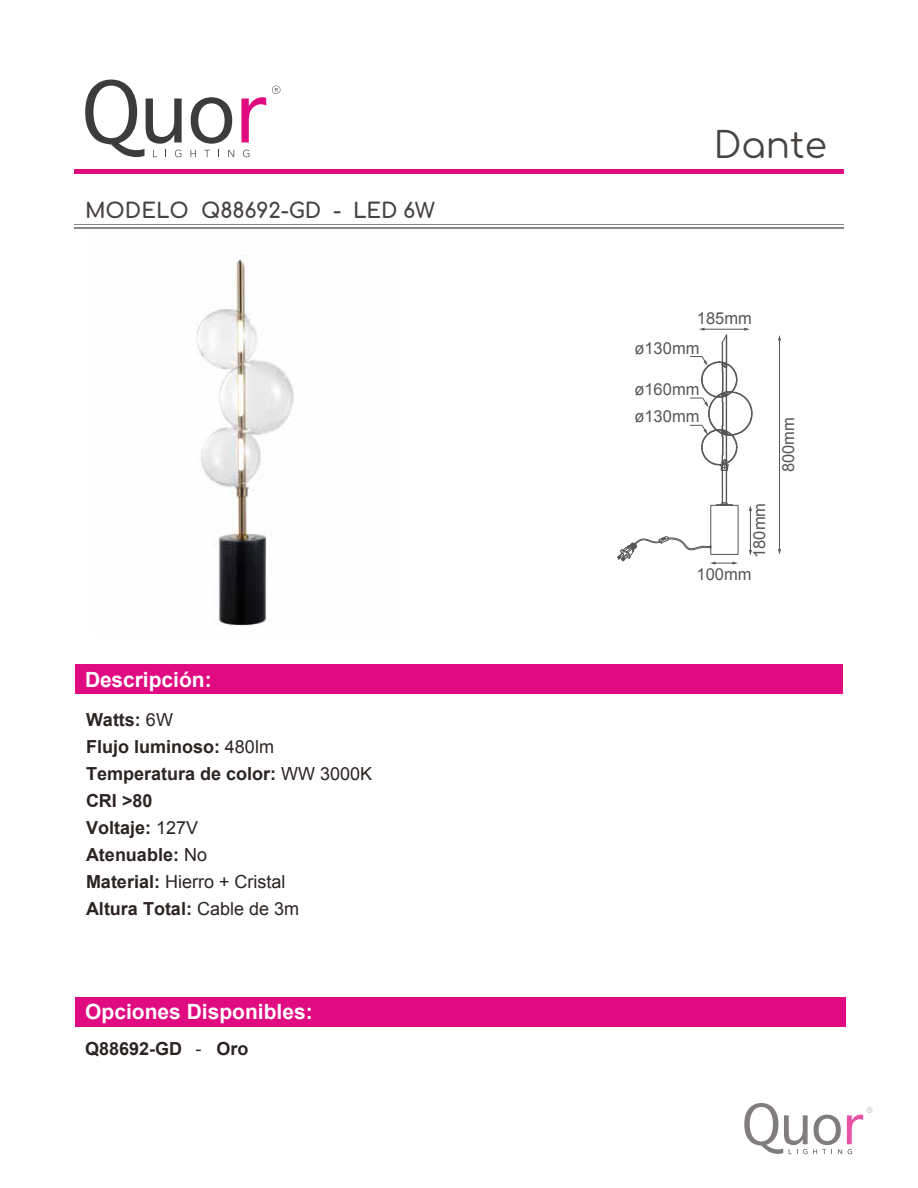
<style>
.page{position:relative;width:918px;height:1188px;background:#fff}
.page>*{position:absolute;margin:0;border:0;box-sizing:border-box;transform-origin:0 0}
.t1{font:36px "Comfortaa";color:#474341}
.t2{font:700 21px "Arial";color:#fff}
.t3{font:700 21px "Comfortaa";letter-spacing:-.01em;color:#474341}
.t4{font:700 18px/27px "Arial";color:#2b2422}
.t5{font:16.5px "Arial";color:#575756}
.s1{font-weight:400}
.s2{color:#2c2422}
</style>
<div class="page">
<img style="left:93px;top:228px;width:307px;height:398px">
<hr style="left:74px;top:169px;width:770px;height:4px;background:#e00a81">
<hr style="left:74px;top:227px;width:770px;height:1px;background:#888688">
<hr style="left:74px;top:224px;width:770px;height:1px;background:#888688">
<div style="left:75px;top:665px;width:768px;height:29px;background:#e00a81"></div>
<svg style="left:241px;top:97px;width:25px;height:45px"></svg>
<svg style="left:191px;top:97px;width:41px;height:47px"></svg>
<svg style="left:85px;top:80px;width:97px;height:77px"></svg>
<svg style="left:191px;top:150px;width:5px;height:7px"></svg>
<svg style="left:204px;top:150px;width:6px;height:7px"></svg>
<svg style="left:228px;top:150px;width:6px;height:7px"></svg>
<svg style="left:243px;top:150px;width:6px;height:7px"></svg>
<svg style="left:272px;top:86px;width:8px;height:8px"></svg>
<div style="left:75px;top:997px;width:771px;height:29px;background:#e00a81"></div>
<svg style="left:744px;top:1103px;width:128px;height:51px"></svg>
<div style="left:710px;top:505px;width:28px;height:50px;border:1px solid #575756"></div>
<svg style="left:617px;top:536px;width:121px;height:29px"></svg>
<hr style="left:750px;top:510px;width:1px;height:41px;background:#575756">
<svg style="left:749px;top:550px;width:3px;height:6px"></svg>
<hr style="left:779px;top:340px;width:1px;height:210px;background:#575756">
<svg style="left:778px;top:549px;width:3px;height:6px"></svg>
<svg style="left:778px;top:335px;width:3px;height:6px"></svg>
<svg style="left:689px;top:328px;width:64px;height:183px"></svg>
<p class="t3" style="left:85px;top:191px;width:351px">MODELO Q88692-GD - LED 6W</p>
<p class="t2" style="left:85px;top:666px;width:128px">Descripción:</p>
<p class="t4" style="left:86px;top:707px;width:288px">Watts: <span class="s1">6W<br></span>Flujo luminoso: <span class="s1">480lm<br></span>Temperatura de color: <span class="s1">WW 3000K<br></span><span class="s2">CRI &gt;80<br></span>Voltaje: <span class="s1">127V<br></span>Atenuable: <span class="s1">No<br></span>Material: <span class="s1">Hierro + Cristal<br></span>Altura Total: <span class="s1">Cable de 3m</span></p>
<p class="t2" style="left:85px;top:998px;width:229px">Opciones Disponibles:</p>
<p class="t4" style="left:85px;top:1036px;width:165px">Q88692-GD <span class="s1">-</span> Oro</p>
<h1 class="t1" style="left:714px;top:113px;width:115px">Dante</h1>
<p class="t5" style="left:697px;top:307px;width:57px">185mm</p>
<p class="t5" style="left:634px;top:337px;width:67px">ø130mm</p>
<p class="t5" style="left:634px;top:378px;width:67px">ø160mm</p>
<p class="t5" style="left:634px;top:405px;width:67px">ø130mm</p>
<p class="t5" style="left:749px;top:558px;width:57px;rotate:-90deg">180mm</p>
<p class="t5" style="left:697px;top:564px;width:57px">100mm</p>
<p class="t5" style="left:778px;top:472px;width:57px;rotate:-90deg">800mm</p>
</div>
